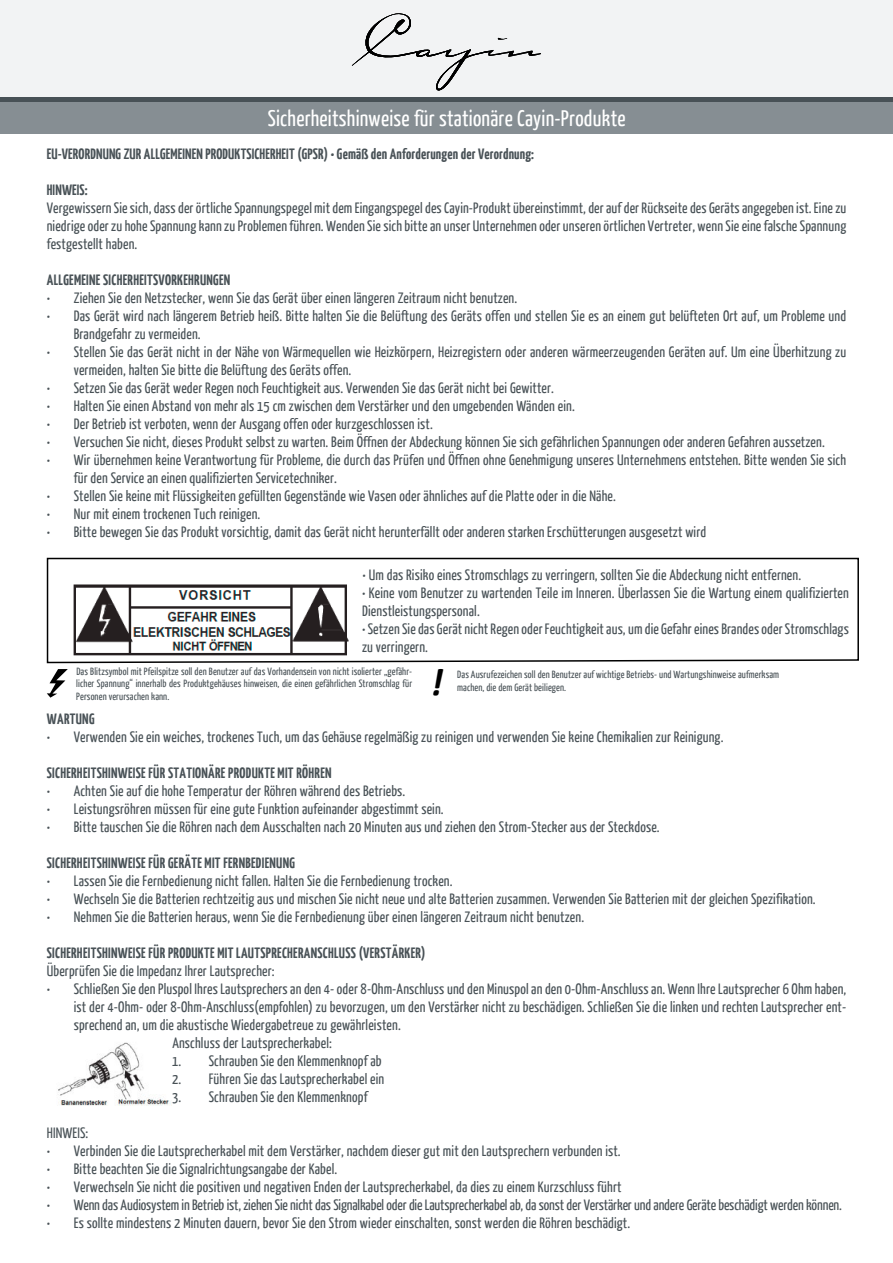
<style>
.page{position:relative;width:893px;height:1263px;background:#fff}
.page>*{position:absolute;margin:0;border:0;box-sizing:border-box;transform-origin:0 0}
.t1{font:italic 700 38.7px "Calibri";color:#000}
.t2{font:22.5px "Yanone Kaffeesatz";letter-spacing:.01em;color:#fff}
.t3{font:15px/18px "Yanone Kaffeesatz";letter-spacing:.01em;color:#485156}
.t4{font:700 15px "Yanone Kaffeesatz";letter-spacing:.02em;color:#485156}
.t5{font:15px "Yanone Kaffeesatz";letter-spacing:-.01em;color:#485156}
.t6{font:10.5px/12.6px "Yanone Kaffeesatz";letter-spacing:.01em;color:#485156;text-align:justify}
</style>
<div class="page">
<svg style="left:46px;top:557px;width:813px;height:107px"></svg>
<svg style="left:47px;top:669px;width:21px;height:29px"></svg>
<img style="left:58px;top:1042px;width:114px;height:64px">
<div style="left:0;top:0;width:893px;height:130px;background:#f2f3f4"></div>
<svg style="left:351px;top:13px;width:190px;height:77px"></svg>
<div style="left:0;top:100px;width:893px;height:34px;background:#868e93"></div>
<hr style="left:0;top:98px;width:893px;height:4px;background:#485156">
<h2 class="t2" style="left:268px;top:105px;width:359px">Sicherheitshinweise für stationäre Cayin-Produkte</h2>
<p class="t4" style="left:47px;top:145px;width:489px">EU-VERORDNUNG ZUR ALLGEMEINEN PRODUKTSICHERHEIT (GPSR) • Gemäß den Anforderungen der Verordnung:</p>
<p class="t4" style="left:47px;top:181px;width:42px">HINWEIS:</p>
<p class="t3" style="left:47px;top:198px;width:801px;text-align:justify">Vergewissern Sie sich, dass der örtliche Spannungspegel mit dem Eingangspegel des Cayin-Produkt übereinstimmt, der auf der Rückseite des Geräts angegeben ist. Eine zu niedrige oder zu hohe Spannung kann zu Problemen führen. Wenden Sie sich bitte an unser Unternehmen oder unseren örtlichen Vertreter, wenn Sie eine falsche Spannung festgestellt haben.</p>
<p class="t4" style="left:47px;top:271px;width:185px">ALLGEMEINE SICHERHEITSVORKEHRUNGEN</p>
<p class="t3" style="left:47px;top:288px;width:472px">• Ziehen Sie den Netzstecker, wenn Sie das Gerät über einen längeren Zeitraum nicht benutzen.</p>
<p class="t3" style="left:74px;top:306px;width:774px;text-indent:-27px">• Das Gerät wird nach längerem Betrieb heiß. Bitte halten Sie die Belüftung des Geräts offen und stellen Sie es an einem gut belüfteten Ort auf, um Probleme und<br>Brandgefahr zu vermeiden.</p>
<p class="t3" style="left:74px;top:342px;width:774px;text-indent:-27px">• Stellen Sie das Gerät nicht in der Nähe von Wärmequellen wie Heizkörpern, Heizregistern oder anderen wärmeerzeugenden Geräten auf. Um eine Überhitzung zu vermeiden, halten Sie bitte die Belüftung des Geräts offen.</p>
<p class="t3" style="left:47px;top:378px;width:509px">• Setzen Sie das Gerät weder Regen noch Feuchtigkeit aus. Verwenden Sie das Gerät nicht bei Gewitter.</p>
<p class="t3" style="left:47px;top:396px;width:529px">• Halten Sie einen Abstand von mehr als 15 cm zwischen dem Verstärker und den umgebenden Wänden ein.</p>
<p class="t3" style="left:47px;top:414px;width:387px">• Der Betrieb ist verboten, wenn der Ausgang offen oder kurzgeschlossen ist.</p>
<p class="t3" style="left:47px;top:432px;width:779px">• Versuchen Sie nicht, dieses Produkt selbst zu warten. Beim Öffnen der Abdeckung können Sie sich gefährlichen Spannungen oder anderen Gefahren aussetzen.</p>
<p class="t3" style="left:74px;top:450px;width:774px;text-indent:-27px">• Wir übernehmen keine Verantwortung für Probleme, die durch das Prüfen und Öffnen ohne Genehmigung unseres Unternehmens entstehen. Bitte wenden Sie sich für den Service an einen qualifizierten Servicetechniker.</p>
<p class="t3" style="left:47px;top:486px;width:571px">• Stellen Sie keine mit Flüssigkeiten gefüllten Gegenstände wie Vasen oder ähnliches auf die Platte oder in die Nähe.</p>
<p class="t3" style="left:47px;top:504px;width:215px">• Nur mit einem trockenen Tuch reinigen.</p>
<p class="t3" style="left:47px;top:522px;width:661px">• Bitte bewegen Sie das Produkt vorsichtig, damit das Gerät nicht herunterfällt oder anderen starken Erschütterungen ausgesetzt wird</p>
<p class="t3" style="left:362px;top:565px;width:440px">• Um das Risiko eines Stromschlags zu verringern, sollten Sie die Abdeckung nicht entfernen.</p>
<p class="t3" style="left:362px;top:583px;width:488px">• Keine vom Benutzer zu wartenden Teile im Inneren. Überlassen Sie die Wartung einem qualifizierten<br>Dienstleistungspersonal.</p>
<p class="t3" style="left:362px;top:619px;width:488px">• Setzen Sie das Gerät nicht Regen oder Feuchtigkeit aus, um die Gefahr eines Brandes oder Stromschlags zu verringern.</p>
<p class="t6" style="left:76px;top:665px;width:337px">Das Blitzsymbol mit Pfeilspitze soll den Benutzer auf das Vorhandensein von nicht isolierter „gefähr&shy;licher Spannung“ innerhalb des Produktgehäuses hinweisen, die einen gefährlichen Stromschlag für Personen verursachen kann.</p>
<h1 class="t1" style="left:430px;top:659px;width:14px">!</h1>
<p class="t6" style="left:457px;top:668px;width:323px">Das Ausrufezeichen soll den Benutzer auf wichtige Betriebs- und Wartungshinweise aufmerksam machen, die dem Gerät beiliegen.</p>
<p class="t4" style="left:47px;top:710px;width:49px">WARTUNG</p>
<p class="t3" style="left:47px;top:727px;width:678px">• Verwenden Sie ein weiches, trockenes Tuch, um das Gehäuse regelmäßig zu reinigen und verwenden Sie keine Chemikalien zur Reinigung.</p>
<p class="t4" style="left:47px;top:764px;width:286px">SICHERHEITSHINWEISE FÜR STATIONÄRE PRODUKTE MIT RÖHREN</p>
<p class="t3" style="left:47px;top:781px;width:360px">• Achten Sie auf die hohe Temperatur der Röhren während des Betriebs.</p>
<p class="t3" style="left:47px;top:799px;width:398px">• Leistungsröhren müssen für eine gute Funktion aufeinander abgestimmt sein.</p>
<p class="t3" style="left:47px;top:817px;width:614px">• Bitte tauschen Sie die Röhren nach dem Ausschalten nach 20 Minuten aus und ziehen den Strom-Stecker aus der Steckdose.</p>
<p class="t4" style="left:47px;top:854px;width:250px">SICHERHEITSHINWEISE FÜR GERÄTE MIT FERNBEDIENUNG</p>
<p class="t3" style="left:47px;top:871px;width:407px">• Lassen Sie die Fernbedienung nicht fallen. Halten Sie die Fernbedienung trocken.</p>
<p class="t3" style="left:47px;top:889px;width:770px">• Wechseln Sie die Batterien rechtzeitig aus und mischen Sie nicht neue und alte Batterien zusammen. Verwenden Sie Batterien mit der gleichen Spezifikation.</p>
<p class="t3" style="left:47px;top:907px;width:539px">• Nehmen Sie die Batterien heraus, wenn Sie die Fernbedienung über einen längeren Zeitraum nicht benutzen.</p>
<p class="t4" style="left:47px;top:944px;width:380px">SICHERHEITSHINWEISE FÜR PRODUKTE MIT LAUTSPRECHERANSCHLUSS (VERSTÄRKER)</p>
<p class="t3" style="left:47px;top:961px;width:229px">Überprüfen Sie die Impedanz Ihrer Lautsprecher:</p>
<p class="t3" style="left:47px;top:979px;width:801px">• Schließen Sie den Pluspol Ihres Lautsprechers an den 4- oder 8-Ohm-Anschluss und den Minuspol an den 0-Ohm-Anschluss an. Wenn Ihre Lautsprecher 6 Ohm haben,</p>
<p class="t3" style="left:74px;top:997px;width:774px">ist der 4-Ohm- oder 8-Ohm-Anschluss(empfohlen) zu bevorzugen, um den Verstärker nicht zu beschädigen. Schließen Sie die linken und rechten Lautsprecher ent-</p>
<p class="t3" style="left:74px;top:1015px;width:328px">sprechend an, um die akustische Wiedergabetreue zu gewährleisten.</p>
<p class="t3" style="left:172px;top:1033px;width:161px">Anschluss der Lautsprecherkabel:</p>
<p class="t3" style="left:172px;top:1051px;width:211px">1. Schrauben Sie den Klemmenknopf ab</p>
<p class="t3" style="left:172px;top:1069px;width:214px">2. Führen Sie das Lautsprecherkabel ein</p>
<p class="t3" style="left:172px;top:1087px;width:197px">3. Schrauben Sie den Klemmenknopf</p>
<p class="t3" style="left:47px;top:1123px;width:43px">HINWEIS:</p>
<p class="t3" style="left:47px;top:1141px;width:575px">• Verbinden Sie die Lautsprecherkabel mit dem Verstärker, nachdem dieser gut mit den Lautsprechern verbunden ist.</p>
<p class="t3" style="left:47px;top:1159px;width:292px">• Bitte beachten Sie die Signalrichtungsangabe der Kabel.</p>
<p class="t3" style="left:47px;top:1177px;width:576px">• Verwechseln Sie nicht die positiven und negativen Enden der Lautsprecherkabel, da dies zu einem Kurzschluss führt</p>
<p class="t5" style="left:47px;top:1196px;width:797px">• Wenn das Audiosystem in Betrieb ist, ziehen Sie nicht das Signalkabel oder die Lautsprecherkabel ab, da sonst der Verstärker und andere Geräte beschädigt werden können.</p>
<p class="t3" style="left:47px;top:1213px;width:585px">• Es sollte mindestens 2 Minuten dauern, bevor Sie den Strom wieder einschalten, sonst werden die Röhren beschädigt.</p>
</div>
